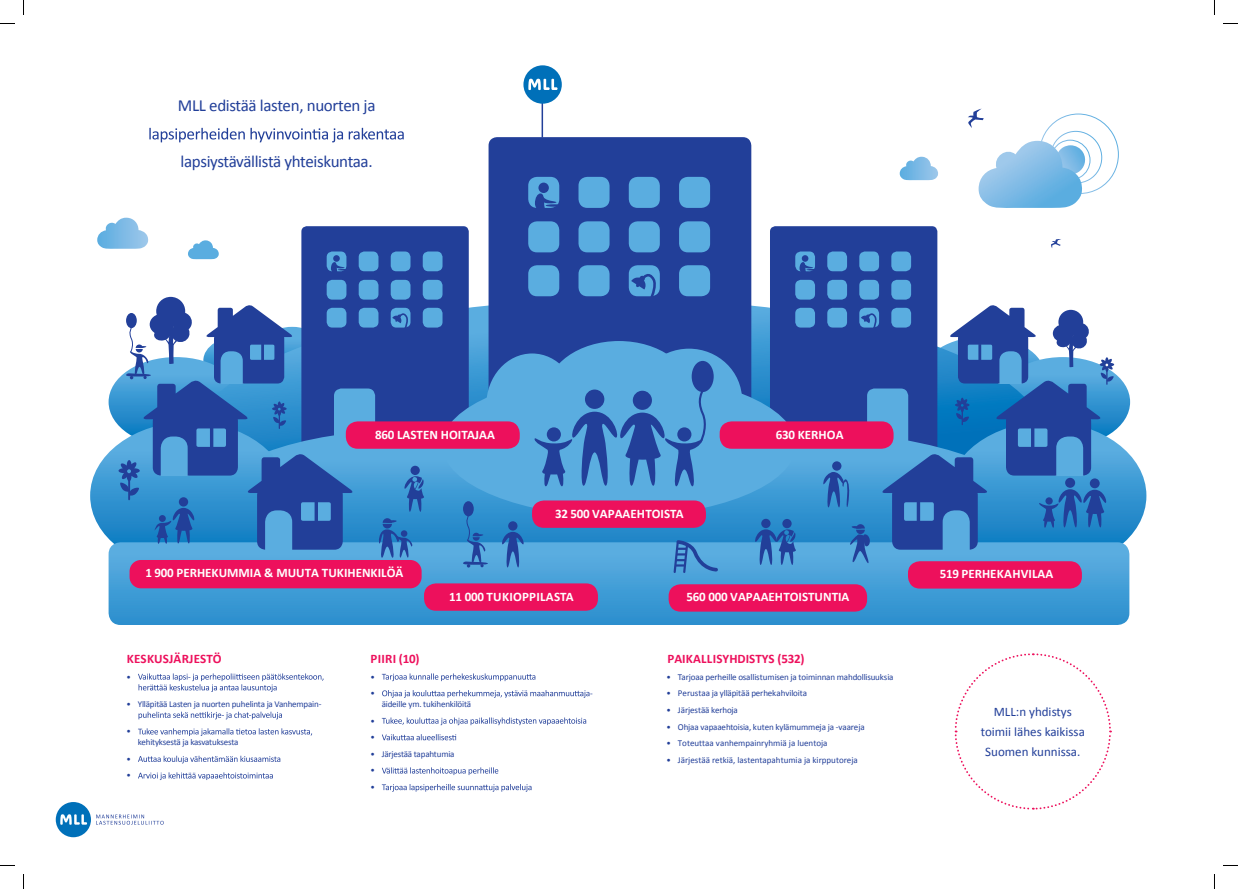
<style>
.page{position:relative;width:1238px;height:889px;background:#fff}
.page>*{position:absolute;margin:0;border:0;box-sizing:border-box;transform-origin:0 0}
.t1{font:17px "Calibri";letter-spacing:-.02em;color:#223f99}
.t2{font:700 13px "Calibri";color:#fff}
.t3{font:13px/20px "Calibri";color:#223f99;text-align:center}
.t4{font:700 13px "Calibri";letter-spacing:.01em;color:#ed105c}
.t5{font:700 13px "Calibri";letter-spacing:.02em;color:#fff}
.t6{font:9px/16.6px "Calibri";letter-spacing:-.02em;color:#223f99}
.t7{font:9px "Calibri";color:#223f99}
.s1{font-style:inherit}
</style>
<div class="page">
<div style="left:56px;top:802px;width:35px;height:35px;background:#0070b9;border-radius:50%"></div>
<svg style="left:60px;top:814px;width:27px;height:11px"></svg>
<svg style="left:96px;top:814px;width:68px;height:11px"></svg>
<svg style="left:469px;top:298px;width:469px;height:110px"></svg>
<hr style="left:541px;top:100px;width:2px;height:38px;background:#223f99">
<div style="left:523px;top:65px;width:39px;height:39px;background:#0070b9;border-radius:50%"></div>
<svg style="left:528px;top:79px;width:29px;height:11px"></svg>
<div style="left:488px;top:137px;width:263px;height:332px;background:#223f99;border-radius:9px"></div>
<svg style="left:188px;top:240px;width:31px;height:19px"></svg>
<svg style="left:899px;top:157px;width:39px;height:23px"></svg>
<svg style="left:97px;top:218px;width:52px;height:31px"></svg>
<div style="left:528px;top:221px;width:31px;height:31px;background:#5aade0;border-radius:9px"></div>
<div style="left:578px;top:221px;width:31px;height:31px;background:#5aade0;border-radius:9px"></div>
<div style="left:629px;top:221px;width:31px;height:31px;background:#5aade0;border-radius:9px"></div>
<div style="left:679px;top:221px;width:31px;height:31px;background:#5aade0;border-radius:9px"></div>
<div style="left:528px;top:265px;width:31px;height:31px;background:#5aade0;border-radius:9px"></div>
<div style="left:578px;top:265px;width:31px;height:31px;background:#5aade0;border-radius:9px"></div>
<div style="left:629px;top:265px;width:31px;height:31px;background:#5aade0;border-radius:9px"></div>
<div style="left:679px;top:265px;width:31px;height:31px;background:#5aade0;border-radius:9px"></div>
<svg style="left:631px;top:271px;width:29px;height:26px"></svg>
<div style="left:528px;top:177px;width:31px;height:31px;background:#5aade0;border-radius:9px"></div>
<div style="left:578px;top:177px;width:31px;height:31px;background:#5aade0;border-radius:9px"></div>
<div style="left:629px;top:177px;width:31px;height:31px;background:#5aade0;border-radius:9px"></div>
<div style="left:679px;top:177px;width:31px;height:31px;background:#5aade0;border-radius:9px"></div>
<div style="left:538px;top:183px;width:11px;height:10px;background:#223f99;border-radius:50%"></div>
<svg style="left:535px;top:190px;width:25px;height:18px"></svg>
<svg style="left:149px;top:128px;width:255px;height:14px"></svg>
<svg style="left:138px;top:673px;width:185px;height:19px"></svg>
<svg style="left:139px;top:712px;width:143px;height:7px"></svg>
<svg style="left:138px;top:728px;width:174px;height:8px"></svg>
<svg style="left:138px;top:756px;width:142px;height:7px"></svg>
<svg style="left:138px;top:772px;width:135px;height:8px"></svg>
<svg style="left:382px;top:673px;width:153px;height:8px"></svg>
<svg style="left:382px;top:690px;width:210px;height:8px"></svg>
<svg style="left:382px;top:717px;width:204px;height:8px"></svg>
<svg style="left:382px;top:734px;width:74px;height:6px"></svg>
<svg style="left:382px;top:767px;width:116px;height:8px"></svg>
<svg style="left:382px;top:784px;width:149px;height:8px"></svg>
<svg style="left:968px;top:108px;width:151px;height:100px"></svg>
<svg style="left:1051px;top:239px;width:10px;height:9px"></svg>
<div style="left:301px;top:226px;width:168px;height:229px;background:#223f99;border-radius:5px"></div>
<div style="left:327px;top:280px;width:19px;height:20px;background:#5aade0;border-radius:6px"></div>
<div style="left:359px;top:280px;width:19px;height:20px;background:#5aade0;border-radius:6px"></div>
<div style="left:391px;top:280px;width:19px;height:20px;background:#5aade0;border-radius:6px"></div>
<div style="left:423px;top:280px;width:19px;height:20px;background:#5aade0;border-radius:6px"></div>
<div style="left:423px;top:308px;width:19px;height:20px;background:#5aade0;border-radius:6px"></div>
<div style="left:327px;top:251px;width:19px;height:20px;background:#5aade0;border-radius:6px"></div>
<div style="left:359px;top:251px;width:19px;height:20px;background:#5aade0;border-radius:6px"></div>
<div style="left:391px;top:251px;width:19px;height:20px;background:#5aade0;border-radius:6px"></div>
<div style="left:423px;top:251px;width:19px;height:20px;background:#5aade0;border-radius:6px"></div>
<div style="left:333px;top:255px;width:7px;height:7px;background:#223f99;border-radius:50%"></div>
<svg style="left:331px;top:260px;width:16px;height:12px"></svg>
<div style="left:770px;top:226px;width:167px;height:229px;background:#223f99;border-radius:5px"></div>
<div style="left:795px;top:280px;width:20px;height:20px;background:#5aade0;border-radius:6px"></div>
<div style="left:827px;top:280px;width:20px;height:20px;background:#5aade0;border-radius:6px"></div>
<div style="left:859px;top:280px;width:20px;height:20px;background:#5aade0;border-radius:6px"></div>
<div style="left:891px;top:280px;width:20px;height:20px;background:#5aade0;border-radius:6px"></div>
<div style="left:795px;top:308px;width:20px;height:20px;background:#5aade0;border-radius:6px"></div>
<div style="left:795px;top:251px;width:20px;height:20px;background:#5aade0;border-radius:6px"></div>
<div style="left:827px;top:251px;width:20px;height:20px;background:#5aade0;border-radius:6px"></div>
<div style="left:859px;top:251px;width:20px;height:20px;background:#5aade0;border-radius:6px"></div>
<div style="left:891px;top:251px;width:20px;height:20px;background:#5aade0;border-radius:6px"></div>
<div style="left:802px;top:255px;width:6px;height:7px;background:#223f99;border-radius:50%"></div>
<svg style="left:799px;top:260px;width:16px;height:12px"></svg>
<svg style="left:424px;top:449px;width:108px;height:93px"></svg>
<svg style="left:532px;top:449px;width:291px;height:93px"></svg>
<svg style="left:109px;top:542px;width:1020px;height:83px"></svg>
<div style="left:908px;top:561px;width:174px;height:28px;background:#ed105c;border-radius:12px"></div>
<div style="left:668px;top:584px;width:199px;height:28px;background:#ed105c;border-radius:12px"></div>
<div style="left:424px;top:583px;width:174px;height:28px;background:#ed105c;border-radius:12px"></div>
<svg style="left:672px;top:538px;width:48px;height:36px"></svg>
<div style="left:156px;top:297px;width:29px;height:28px;background:#223f99;border-radius:50%"></div>
<svg style="left:90px;top:304px;width:334px;height:266px"></svg>
<svg style="left:823px;top:304px;width:323px;height:266px"></svg>
<svg style="left:954px;top:653px;width:158px;height:157px"></svg>
<div style="left:442px;top:374px;width:354px;height:143px;background:#5aade0;border-radius:50%"></div>
<div style="left:486px;top:353px;width:92px;height:104px;background:#5aade0;border-radius:50%"></div>
<div style="left:546px;top:341px;width:145px;height:103px;background:#5aade0;border-radius:50%"></div>
<div style="left:636px;top:349px;width:106px;height:102px;background:#5aade0;border-radius:50%"></div>
<svg style="left:511px;top:389px;width:196px;height:97px"></svg>
<div style="left:691px;top:361px;width:22px;height:31px;background:#223f99;border-radius:50%"></div>
<div style="left:719px;top:421px;width:174px;height:28px;background:#ed105c;border-radius:12px"></div>
<div style="left:532px;top:500px;width:174px;height:28px;background:#ed105c;border-radius:12px"></div>
<div style="left:346px;top:421px;width:174px;height:28px;background:#ed105c;border-radius:12px"></div>
<div style="left:508px;top:521px;width:9px;height:10px;background:#223f99;border-radius:50%"></div>
<svg style="left:501px;top:532px;width:24px;height:35px"></svg>
<div style="left:782px;top:519px;width:9px;height:9px;background:#223f99;border-radius:50%"></div>
<div style="left:761px;top:519px;width:9px;height:9px;background:#223f99;border-radius:50%"></div>
<svg style="left:754px;top:529px;width:42px;height:36px"></svg>
<svg style="left:462px;top:514px;width:26px;height:54px"></svg>
<div style="left:463px;top:501px;width:11px;height:15px;background:#223f99;border-radius:50%"></div>
<svg style="left:0;top:23px;width:15px;height:1px"></svg>
<svg style="left:1223px;top:23px;width:15px;height:1px"></svg>
<svg style="left:0;top:865px;width:15px;height:1px"></svg>
<svg style="left:1223px;top:865px;width:15px;height:1px"></svg>
<svg style="left:23px;top:0;width:1px;height:15px"></svg>
<svg style="left:23px;top:874px;width:1px;height:15px"></svg>
<svg style="left:1214px;top:0;width:1px;height:15px"></svg>
<svg style="left:1214px;top:874px;width:1px;height:15px"></svg>
<div style="left:130px;top:560px;width:291px;height:28px;background:#ed105c;border-radius:11px"></div>
<h1 class="t1" style="left:178px;top:95px;width:199px">MLL edistää lasten, nuorten ja</h1>
<h1 class="t1" style="left:180px;top:151px;width:194px">lapsiystävällistä yhteiskuntaa.</h1>
<h2 class="t2" style="left:375px;top:426px;width:121px"><span class="s1">860</span> LASTEN HOITAJAA</h2>
<h2 class="t2" style="left:146px;top:564px;width:259px">1 <span class="s1">900</span> PERHEKUMMIA &amp; MUUTA TUKIHENKILÖÄ</h2>
<h2 class="t2" style="left:555px;top:505px;width:130px">3<span class="s1">2 5</span>00 VAPAAEHTOISTA</h2>
<h2 class="t2" style="left:775px;top:426px;width:69px"><span class="s1">630</span> KERHOA</h2>
<h2 class="t4" style="left:127px;top:650px;width:96px">KESKUSJÄRJESTÖ</h2>
<p class="t6" style="left:126px;top:668px;width:6px">•</p>
<p class="t6" style="left:126px;top:696px;width:196px">• Ylläpitää Lasten ja nuorten puhelinta ja Vanhempain-</p>
<p class="t6" style="left:126px;top:723px;width:6px">•</p>
<p class="t6" style="left:138px;top:734px;width:102px">kehityksestä ja kasvatuksesta</p>
<p class="t6" style="left:126px;top:750px;width:6px">• •</p>
<h2 class="t5" style="left:449px;top:588px;width:126px">11 000 TUKIOPPILASTA</h2>
<h2 class="t2" style="left:686px;top:588px;width:164px"><span class="s1">560</span> 000 VAPAAEHTOISTUNTIA</h2>
<h2 class="t4" style="left:371px;top:650px;width:50px">PIIRI (10)</h2>
<p class="t6" style="left:370px;top:668px;width:6px">• •</p>
<p class="t6" style="left:382px;top:696px;width:91px">äideille ym. tukihenkilöitä</p>
<p class="t6" style="left:370px;top:712px;width:6px">• •</p>
<p class="t6" style="left:370px;top:746px;width:86px">• Järjestää tapahtumia •<br>•</p>
<h2 class="t4" style="left:667px;top:650px;width:139px">PAIKALLISYHDISTYS (53<span class="s1">2</span>)</h2>
<p class="t6" style="left:666px;top:668px;width:228px">• Tarjoaa perheille osallistumisen ja toiminnan mahdollisuuksia</p>
<p class="t7" style="left:666px;top:688px;width:142px">• Perustaa ja ylläpitää perhekahviloita</p>
<p class="t6" style="left:666px;top:702px;width:73px">• Järjestää kerhoja</p>
<p class="t6" style="left:666px;top:718px;width:200px">• Ohjaa vapaaehtoisia, kuten kylämummeja ja -vaareja</p>
<p class="t7" style="left:666px;top:737px;width:162px">• Toteuttaa vanhempainryhmiä ja luentoja</p>
<p class="t7" style="left:666px;top:754px;width:193px">• Järjestää retkiä, lastentapahtumia ja kirpputoreja</p>
<h2 class="t2" style="left:940px;top:566px;width:115px"><span class="s1">519</span> PERHEKAHVILAA</h2>
<h2 class="t3" style="left:980px;top:701px;width:106px">MLL:n yhdistys toimii lähes kaikissa<br>Suomen kunnissa.</h2>
</div>
